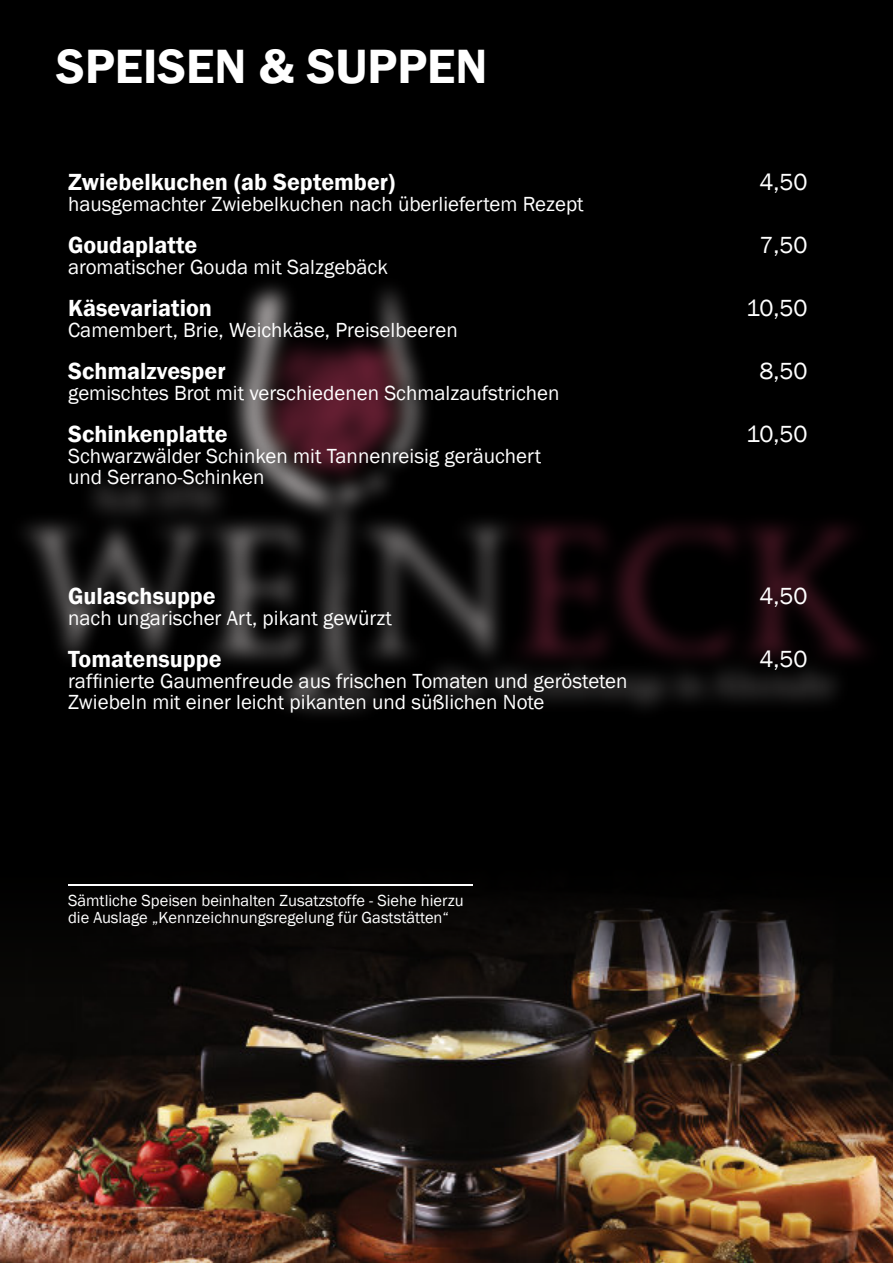
<style>
.page{position:relative;width:893px;height:1263px;background:#fff}
.page>*{position:absolute;margin:0;border:0;box-sizing:border-box;transform-origin:0 0}
.t1{font:600 49.5px "Franklin Gothic";color:#fff}
.t2{font:600 24px "Franklin Gothic";color:#fff}
.t3{font:24px "Franklin Gothic";color:#fff}
.t4{font:21px/21px "Franklin Gothic";color:#fff}
.t5{font:16.5px/16.5px "Franklin Gothic";color:#fff}
</style>
<div class="page">
<div style="left:0;top:0;width:893px;height:1096px;background:#000"></div>
<img style="left:23px;top:284px;width:845px;height:431px">
<img style="left:0;top:907px;width:893px;height:356px">
<hr style="left:68px;top:884px;width:405px;height:2px;background:#fff">
<h1 class="t1" style="left:56px;top:49px;width:433px">SPEISEN &amp; SUPPEN</h1>
<p class="t2" style="left:68px;top:173px;width:329px">Zwiebelkuchen (ab September)</p>
<p class="t4" style="left:68px;top:195px;width:517px">hausgemachter Zwiebelkuchen nach überliefertem Rezept</p>
<p class="t2" style="left:68px;top:236px;width:131px">Goudaplatte</p>
<p class="t4" style="left:68px;top:258px;width:321px">aromatischer Gouda mit Salzgebäck</p>
<p class="t2" style="left:68px;top:299px;width:146px">Käsevariation</p>
<p class="t4" style="left:68px;top:321px;width:391px">Camembert, Brie, Weichkäse, Preiselbeeren</p>
<p class="t2" style="left:68px;top:362px;width:159px">Schmalzvesper</p>
<p class="t4" style="left:68px;top:384px;width:493px">gemischtes Brot mit verschiedenen Schmalzaufstrichen</p>
<p class="t2" style="left:68px;top:425px;width:161px">Schinkenplatte</p>
<p class="t4" style="left:68px;top:447px;width:475px">Schwarzwälder Schinken mit Tannenreisig geräuchert und Serrano-Schinken</p>
<p class="t2" style="left:68px;top:587px;width:149px">Gulaschsuppe</p>
<p class="t4" style="left:68px;top:609px;width:325px">nach ungarischer Art, pikant gewürzt</p>
<p class="t2" style="left:68px;top:650px;width:155px">Tomatensuppe</p>
<p class="t4" style="left:68px;top:672px;width:561px">raffinierte Gaumenfreude aus frischen Tomaten und gerösteten<br>Zwiebeln mit einer leicht pikanten und süßlichen Note</p>
<p class="t5" style="left:68px;top:894px;width:397px">Sämtliche Speisen beinhalten Zusatzstoffe - Siehe hierzu die Auslage „Kennzeichnungsregelung für Gaststätten“</p>
<p class="t3" style="left:759px;top:173px;width:50px">4,50</p>
<p class="t3" style="left:759px;top:236px;width:50px">7,50</p>
<p class="t3" style="left:746px;top:299px;width:63px">10,50</p>
<p class="t3" style="left:759px;top:362px;width:50px">8,50</p>
<p class="t3" style="left:746px;top:425px;width:63px">10,50</p>
<p class="t3" style="left:759px;top:587px;width:50px">4,50</p>
<p class="t3" style="left:759px;top:650px;width:50px">4,50</p>
</div>
